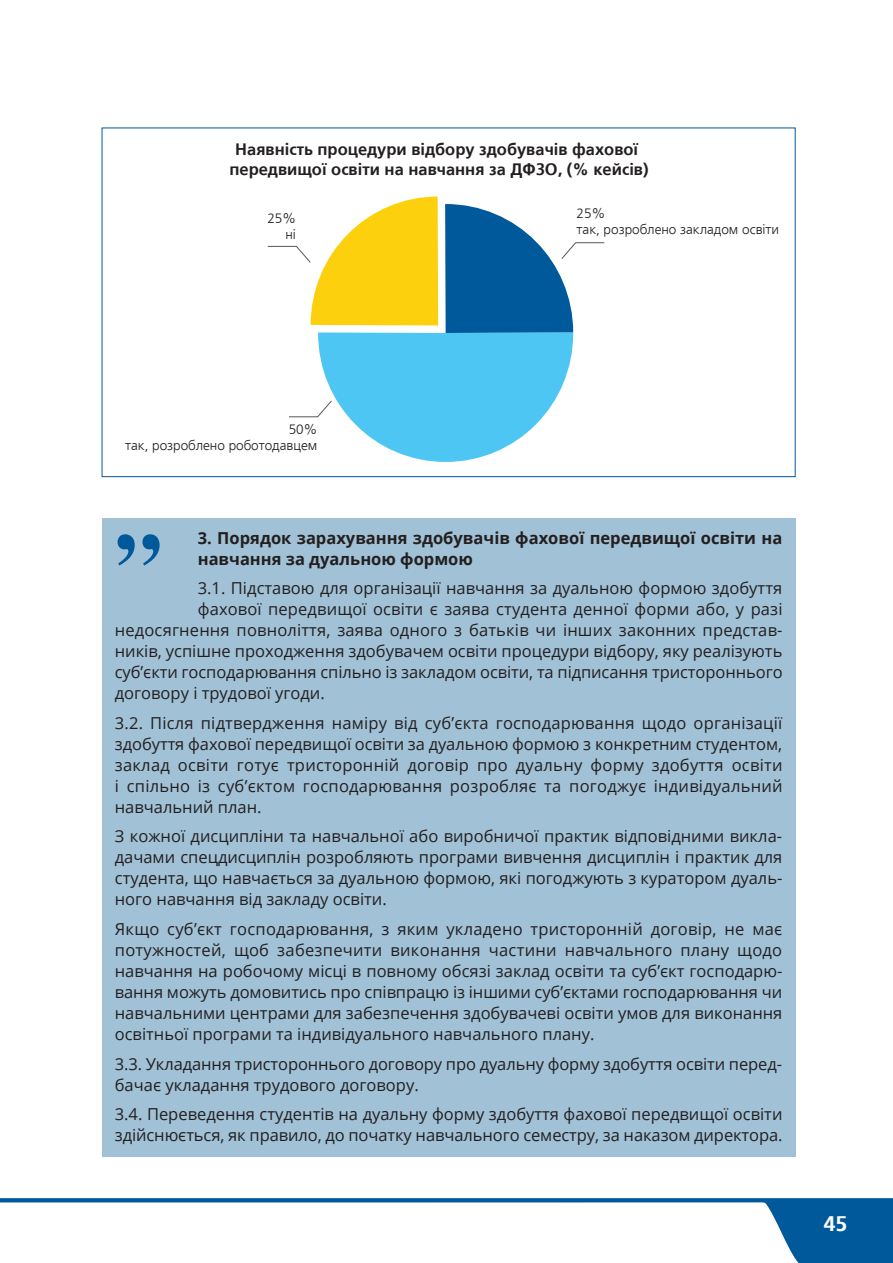
<style>
.page{position:relative;width:893px;height:1263px;background:#fff}
.page>*{position:absolute;margin:0;border:0;box-sizing:border-box;transform-origin:0 0}
.t1{font:700 93px "Times";color:#00599b}
.t2{font:700 21px "Frutiger LTCYR";color:#fff}
.t3{font:16.5px/21px "Open Sans";color:#231f20;text-align:justify}
.t4{font:700 16.5px/19.8px "Frutiger LTCYR";color:#231f20;text-align:center}
.t5{font:700 16.5px/21px "Open Sans";color:#231f20}
.t6{font:300 13.5px/16.2px "Frutiger LTCYR";color:#231f20;text-align:right}
</style>
<div class="page">
<svg style="left:1px;top:1198px;width:892px;height:65px"></svg>
<div style="left:102px;top:518px;width:693px;height:639px;background:#a1c1d6"></div>
<svg style="left:267px;top:196px;width:338px;height:266px"></svg>
<p class="t4" style="left:229px;top:139px;width:421px">Наявність процедури відбору здобувачів фахової передвищої освіти на навчання за ДФЗО, (% кейсів)</p>
<p class="t6" style="left:267px;top:211px;width:30px">25% ні</p>
<p class="t6" style="left:577px;top:205px;width:204px;text-align:left">25%<br>так, розроблено закладом освіти</p>
<p class="t6" style="left:125px;top:422px;width:194px">50%<br>так, розроблено роботодавцем</p>
<p class="t5" style="left:198px;top:527px;width:586px">3. Порядок зарахування здобувачів фахової передвищої освіти на навчання за дуальною формою</p>
<p class="t3" style="left:198px;top:577px;width:586px">3.1. Підставою для організації навчання за дуальною формою здобуття</p>
<p class="t3" style="left:198px;top:598px;width:586px">фахової передвищої освіти є заява студента денної форми або, у разі</p>
<p class="t3" style="left:115px;top:619px;width:669px">недосягнення повноліття, заява одного з батьків чи інших законних представ-</p>
<p class="t3" style="left:115px;top:640px;width:669px">ників, успішне проходження здобувачем освіти процедури відбору, яку реалізують</p>
<p class="t3" style="left:115px;top:661px;width:669px">суб’єкти господарювання спільно із закладом освіти, та підписання тристороннього</p>
<p class="t3" style="left:115px;top:682px;width:211px">договору і трудової угоди.</p>
<p class="t3" style="left:115px;top:712px;width:669px">3.2. Після підтвердження наміру від суб’єкта господарювання щодо організації здобуття фахової передвищої освіти за дуальною формою з конкретним студентом, заклад освіти готує тристоронній договір про дуальну форму здобуття освіти і спільно із суб’єктом господарювання розробляє та погоджує індивідуальний навчальний план.</p>
<p class="t3" style="left:115px;top:825px;width:669px">З кожної дисципліни та навчальної або виробничої практик відповідними викла&shy;дачами спецдисциплін розробляють програми вивчення дисциплін і практик для студента, що навчається за дуальною формою, які погоджують з куратором дуаль&shy;ного навчання від закладу освіти.</p>
<p class="t3" style="left:115px;top:918px;width:669px">Якщо суб’єкт господарювання, з яким укладено тристоронній договір, не має потужностей, щоб забезпечити виконання частини навчального плану щодо навчання на робочому місці в повному обсязі заклад освіти та суб’єкт господарю&shy;вання можуть домовитись про співпрацю із іншими суб’єктами господарювання чи навчальними центрами для забезпечення здобувачеві освіти умов для виконання освітньої програми та індивідуального навчального плану.</p>
<p class="t3" style="left:115px;top:1052px;width:669px">3.3. Укладання тристороннього договору про дуальну форму здобуття освіти перед&shy;бачає укладання трудового договору.</p>
<p class="t3" style="left:115px;top:1103px;width:669px">3.4. Переведення студентів на дуальну форму здобуття фахової передвищої освіти здійснюється, як правило, до початку навчального семестру, за наказом директора.</p>
<h1 class="t1" style="left:115px;top:478px;width:48px">ˮ</h1>
<p class="t2" style="left:824px;top:1212px;width:25px">45</p>
</div>
